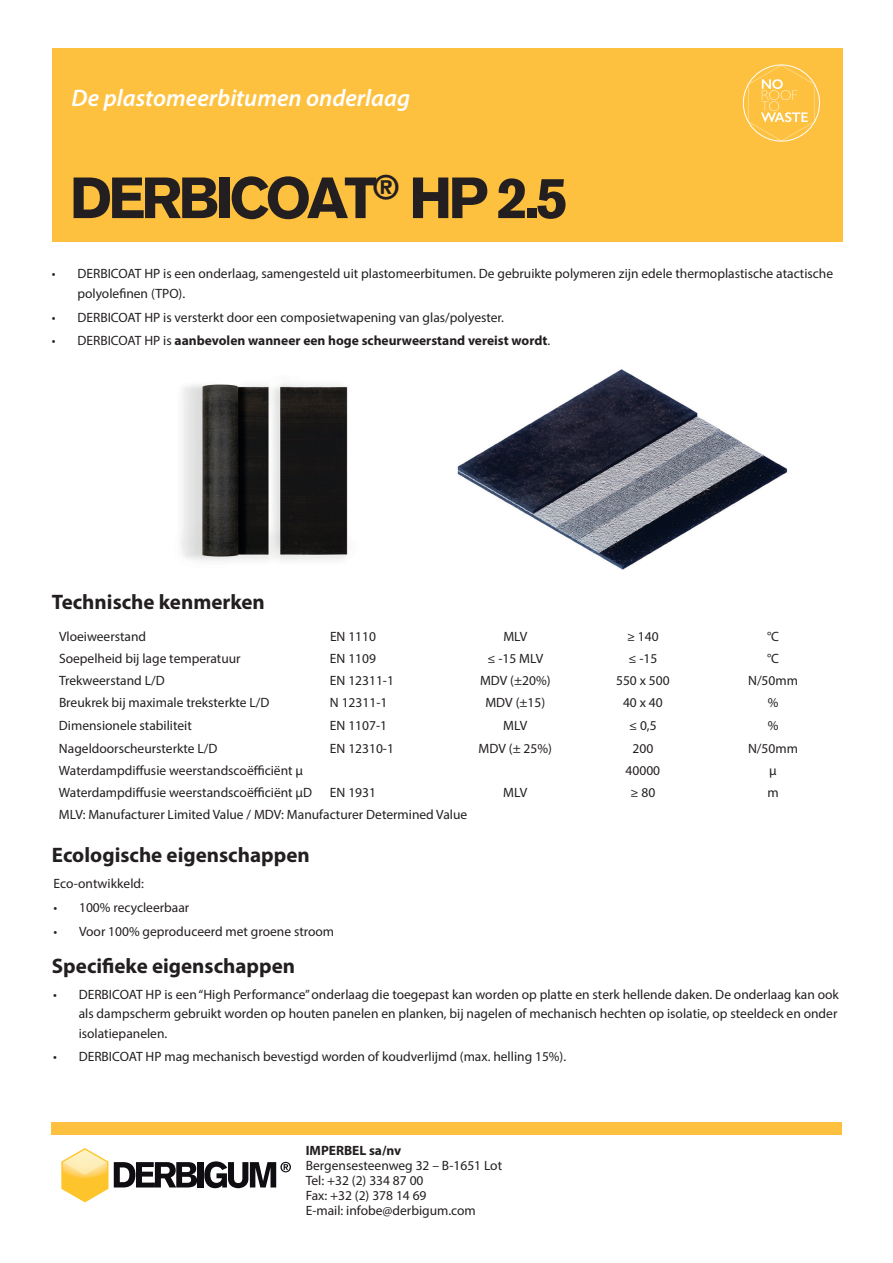
<style>
.page{position:relative;width:893px;height:1263px;background:#fff}
.page>*{position:absolute;margin:0;border:0;box-sizing:border-box;transform-origin:0 0}
.t1{font:900 57px "Akzidenz Grotesk";letter-spacing:-.07em;color:#231f20}
.t2{font:italic 600 24px "Myriad Pro";color:#fff}
.t3{font:700 21px "Myriad Pro";color:#231f20}
.t4{font:13.5px/19.5px "Myriad Pro";color:#231f20}
.t5{font:700 13.5px "Myriad Pro";color:#231f20}
.s1{font-weight:400}
</style>
<div class="page">
<div style="left:52px;top:48px;width:791px;height:193px;background:#fec13f"></div>
<img style="left:180px;top:383px;width:168px;height:178px">
<img style="left:457px;top:369px;width:331px;height:201px">
<svg style="left:61px;top:1148px;width:47px;height:54px"></svg>
<svg style="left:114px;top:1162px;width:83px;height:25px"></svg>
<div style="left:198px;top:1162px;width:6px;height:25px;background:#0f0c12"></div>
<svg style="left:204px;top:1161px;width:87px;height:27px"></svg>
<div style="left:52px;top:1123px;width:790px;height:12px;background:#fec13f"></div>
<svg style="left:749px;top:65px;width:65px;height:76px"></svg>
<h2 class="t2" style="left:72px;top:82px;width:340px">De plastomeerbitumen onderlaag</h2>
<h1 class="t1" style="left:70px;top:164px;width:499px">DERBICOAT<sup>®</sup> HP 2.5</h1>
<p class="t4" style="left:77px;top:264px;width:757px;text-indent:-26px">• DERBICOAT HP is een onderlaag, samengesteld uit plastomeerbitumen. De gebruikte polymeren zijn edele thermoplastische atactische polyolefinen (TPO).</p>
<p class="t4" style="left:52px;top:307px;width:454px">• DERBICOAT HP is versterkt door een composietwapening van glas/polyester.</p>
<p class="t5" style="left:52px;top:332px;width:500px"><span class="s1">• DERBICOAT HP is</span> aanbevolen wanneer een hoge scheurweerstand vereist wordt<span class="s1">.</span></p>
<h3 class="t3" style="left:52px;top:588px;width:214px">Technische kenmerken</h3>
<p class="t4" style="left:59px;top:626px;width:89px">Vloeiweerstand</p>
<p class="t4" style="left:330px;top:626px;width:48px">EN 1110</p>
<p class="t4" style="left:503px;top:626px;width:25px">MLV</p>
<p class="t4" style="left:627px;top:626px;width:33px">≥ 140</p>
<p class="t4" style="left:767px;top:626px;width:14px">°C</p>
<p class="t4" style="left:59px;top:648px;width:183px">Soepelheid bij lage temperatuur</p>
<p class="t4" style="left:330px;top:648px;width:48px">EN 1109</p>
<p class="t4" style="left:487px;top:648px;width:57px">≤ -15 MLV</p>
<p class="t4" style="left:628px;top:648px;width:30px">≤ -15</p>
<p class="t4" style="left:767px;top:648px;width:14px">°C</p>
<p class="t4" style="left:59px;top:671px;width:107px">Trekweerstand L/D</p>
<p class="t4" style="left:330px;top:671px;width:66px">EN 12311-1</p>
<p class="t4" style="left:480px;top:671px;width:72px">MDV (±20%)</p>
<p class="t4" style="left:616px;top:671px;width:55px">550 x 500</p>
<p class="t4" style="left:748px;top:671px;width:51px">N/50mm</p>
<p class="t4" style="left:59px;top:693px;width:212px">Breukrek bij maximale treksterkte L/D</p>
<p class="t4" style="left:330px;top:693px;width:59px">N 12311-1</p>
<p class="t4" style="left:485px;top:693px;width:61px">MDV (±15)</p>
<p class="t4" style="left:623px;top:693px;width:41px">40 x 40</p>
<p class="t4" style="left:768px;top:693px;width:12px">%</p>
<p class="t4" style="left:59px;top:715px;width:134px">Dimensionele stabiliteit</p>
<p class="t4" style="left:330px;top:715px;width:59px">EN 1107-1</p>
<p class="t4" style="left:503px;top:715px;width:25px">MLV</p>
<p class="t4" style="left:629px;top:715px;width:29px">≤ 0,5</p>
<p class="t4" style="left:768px;top:715px;width:12px">%</p>
<p class="t4" style="left:59px;top:738px;width:160px">Nageldoorscheursterkte L/D</p>
<p class="t4" style="left:330px;top:738px;width:66px">EN 12310-1</p>
<p class="t4" style="left:479px;top:738px;width:75px">MDV (± 25%)</p>
<p class="t4" style="left:632px;top:738px;width:22px">200</p>
<p class="t4" style="left:748px;top:738px;width:51px">N/50mm</p>
<p class="t4" style="left:59px;top:760px;width:245px">Waterdampdiffusie weerstandscoëfficiënt μ</p>
<p class="t4" style="left:626px;top:760px;width:36px">40000</p>
<p class="t4" style="left:769px;top:760px;width:9px">µ</p>
<p class="t4" style="left:59px;top:782px;width:254px">Waterdampdiffusie weerstandscoëfficiënt μD</p>
<p class="t4" style="left:330px;top:782px;width:48px">EN 1931</p>
<p class="t4" style="left:503px;top:782px;width:25px">MLV</p>
<p class="t4" style="left:630px;top:782px;width:26px">≥ 80</p>
<p class="t4" style="left:767px;top:782px;width:13px">m</p>
<p class="t4" style="left:59px;top:804px;width:410px">MLV: Manufacturer Limited Value / MDV: Manufacturer Determined Value</p>
<h3 class="t3" style="left:52px;top:842px;width:259px">Ecologische eigenschappen</h3>
<p class="t4" style="left:54px;top:874px;width:92px">Eco-ontwikkeld:</p>
<p class="t4" style="left:54px;top:897px;width:137px">• 100% recycleerbaar</p>
<p class="t4" style="left:54px;top:921px;width:282px">• Voor 100% geproduceerd met groene stroom</p>
<h3 class="t3" style="left:52px;top:952px;width:245px">Specifieke eigenschappen</h3>
<p class="t4" style="left:79px;top:984px;width:762px;text-align:justify;text-indent:-26px">• DERBICOAT HP is een “High Performance” onderlaag die toegepast kan worden op platte en sterk hellende daken. De onderlaag kan ook als dampscherm gebruikt worden op houten panelen en planken, bij nagelen of mechanisch hechten op isolatie, op steeldeck en onder isolatiepanelen.</p>
<p class="t4" style="left:53px;top:1047px;width:515px">• DERBICOAT HP mag mechanisch bevestigd worden of koudverlijmd (max. helling 15%).</p>
<p class="t5" style="left:306px;top:1141px;width:97px">IMPERBEL sa/nv</p>
<p class="t4" style="left:306px;top:1157px;width:198px;line-height:15px">Bergensesteenweg 32 – B-1651 Lot<br>Tel: +32 (2) 334 87 00<br>Fax: +32 (2) 378 14 69<br>E-mail: infobe@derbigum.com</p>
</div>
